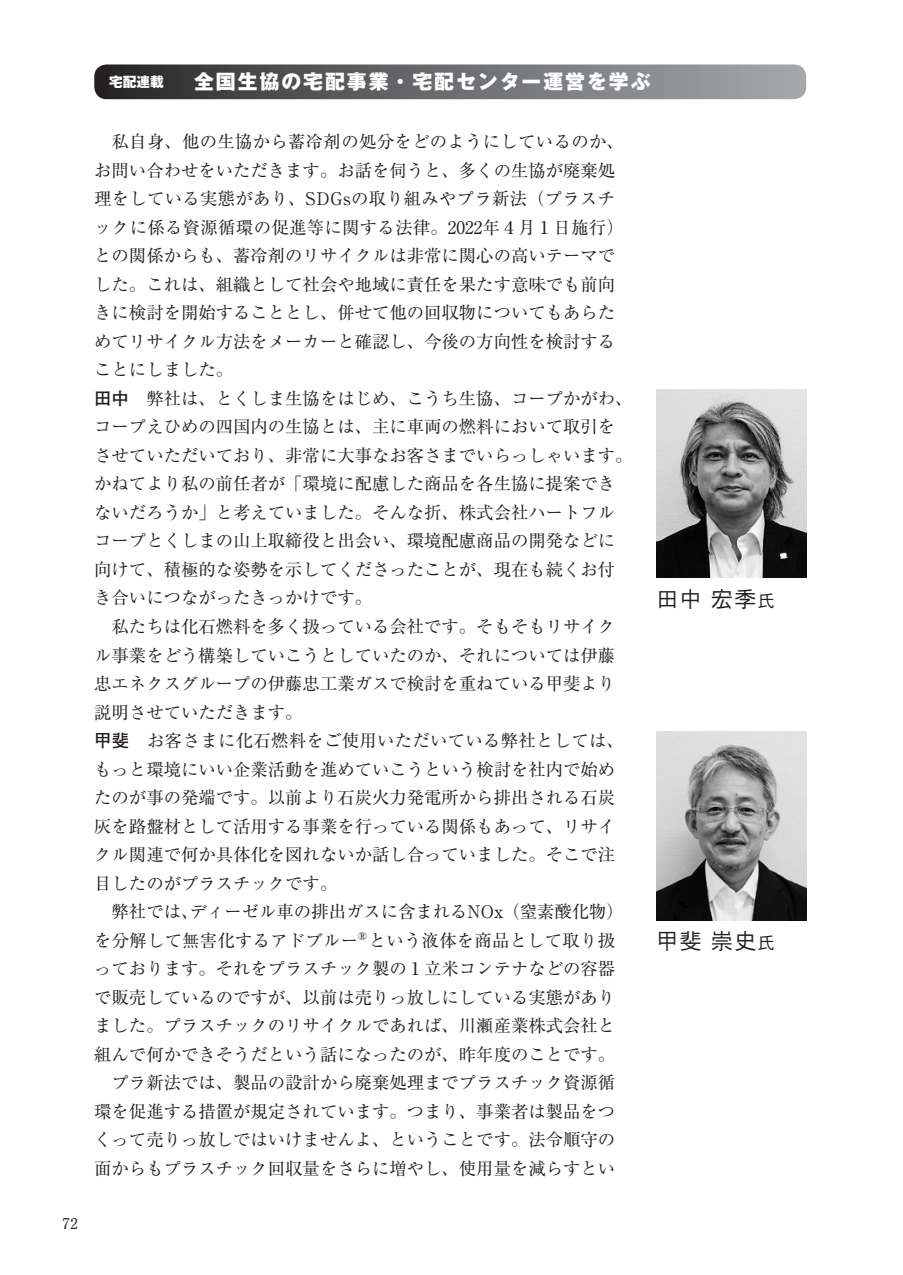
<style>
.page{position:relative;width:903px;height:1275px;background:#fff}
.page>*{position:absolute;margin:0;border:0;box-sizing:border-box;transform-origin:0 0}
.t1{font:22.4px "DFHS Gothic R Pro 6 W3";letter-spacing:.04em;color:#231f20}
.t2{font:800 19.78px "Gothic MB101 Pro";letter-spacing:.1em;color:#fff}
.t3{font:17.32px/28.5px "Ryumin Pro";color:#231f20}
.t4{font:700 14.88px "Futo Min A101 Pro";color:#231f20}
.t5{font:800 13.65px "Gothic MB101 Pro";color:#fff}
.s1{font-family:"Futo Go B101 Pro";font-weight:700}
.s2{font-size:17.32px}
</style>
<div class="page">
<div style="left:94px;top:64px;width:712px;height:35px;background:linear-gradient(to right,#292829,#a9acb0);border-radius:12px"></div>
<img style="left:656px;top:389px;width:150px;height:189px">
<img style="left:656px;top:732px;width:150px;height:188px">
<p class="t4" style="left:62px;top:1211px;width:17px">72</p>
<p class="t5" style="left:109px;top:70px;width:56px">宅配連載</p>
<p class="t2" style="left:194px;top:65px;width:458px">全国生協の宅配事業・宅配センター運営を学ぶ</p>
<p class="t3" style="left:94px;top:126px;width:540px;text-indent:17px">私自身、他の生協から蓄冷剤の処分をどのようにしているのか、お問い合わせをいただきます。お話を伺うと、多くの生協が廃棄処理をしている実態があり、SDGsの取り組みやプラ新法（プラスチックに係る資源循環の促進等に関する法律。2022年４月１日施行）との関係からも、蓄冷剤のリサイクルは非常に関心の高いテーマでした。これは、組織として社会や地域に責任を果たす意味でも前向きに検討を開始することとし、併せて他の回収物についてもあらためてリサイクル方法をメーカーと確認し、今後の方向性を検討することにしました。<br><span class="s1">田中</span>　弊社は、とくしま生協をはじめ、こうち生協、コープかがわ、コープえひめの四国内の生協とは、主に車両の燃料において取引をさせていただいており、非常に大事なお客さまでいらっしゃいます。かねてより私の前任者が「環境に配慮した商品を各生協に提案できないだろうか」と考えていました。そんな折、株式会社ハートフルコープとくしまの山上取締役と出会い、環境配慮商品の開発などに向けて、積極的な姿勢を示してくださったことが、現在も続くお付き合いにつながったきっかけです。</p>
<p class="t3" style="left:94px;top:611px;width:531px;text-indent:17px">私たちは化石燃料を多く扱っている会社です。そもそもリサイクル事業をどう構築していこうとしていたのか、それについては伊藤忠エネクスグループの伊藤忠工業ガスで検討を重ねている甲斐より説明させていただきます。<br><span class="s1">甲斐</span>　お客さまに化石燃料をご使用いただいている弊社としては、もっと環境にいい企業活動を進めていこうという検討を社内で始めたのが事の発端です。以前より石炭火力発電所から排出される石炭灰を路盤材として活用する事業を行っている関係もあって、リサイクル関連で何か具体化を図れないか話し合っていました。そこで注目したのがプラスチックです。</p>
<p class="t3" style="left:112px;top:896px;width:514px">弊社では、ディーゼル車の排出ガスに含まれるNOx（窒素酸化物）</p>
<p class="t3" style="left:94px;top:925px;width:522px">を分解して無害化するアドブルー®という液体を商品として取り扱</p>
<p class="t3" style="left:94px;top:953px;width:522px">っております。それをプラスチック製の１立米コンテナなどの容器</p>
<p class="t3" style="left:94px;top:982px;width:522px">で販売しているのですが、以前は売りっ放しにしている実態があり</p>
<p class="t3" style="left:94px;top:1010px;width:522px">ました。プラスチックのリサイクルであれば、川瀬産業株式会社と</p>
<p class="t3" style="left:94px;top:1039px;width:522px">組んで何かできそうだという話になったのが、昨年度のことです。</p>
<p class="t3" style="left:112px;top:1067px;width:505px">プラ新法では、製品の設計から廃棄処理までプラスチック資源循</p>
<p class="t3" style="left:94px;top:1096px;width:522px">環を促進する措置が規定されています。つまり、事業者は製品をつ</p>
<p class="t3" style="left:94px;top:1124px;width:522px">くって売りっ放しではいけませんよ、ということです。法令順守の</p>
<p class="t3" style="left:94px;top:1153px;width:522px">面からもプラスチック回収量をさらに増やし、使用量を減らすとい</p>
<p class="t1" style="left:656px;top:587px;width:120px">田中 宏季<span class="s2">氏</span></p>
<p class="t1" style="left:656px;top:929px;width:120px">甲斐 崇史<span class="s2">氏</span></p>
</div>
